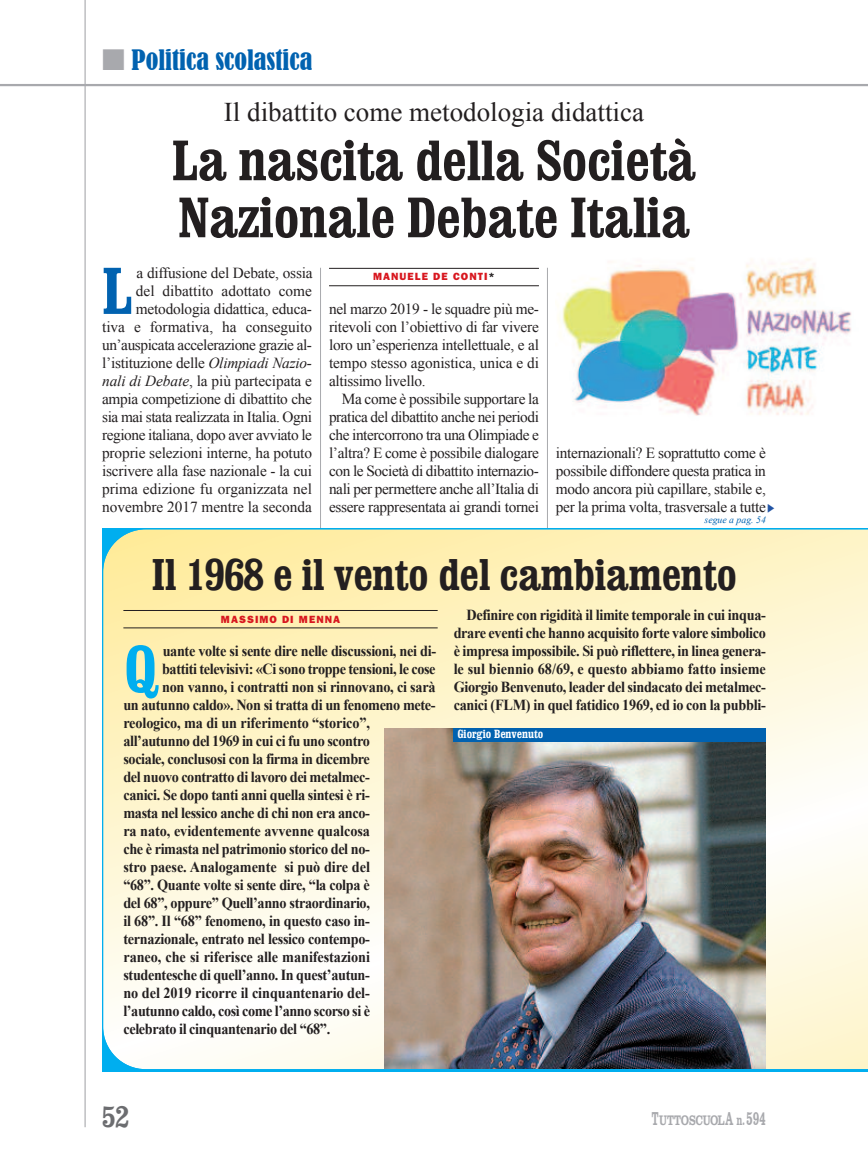
<style>
.page{position:relative;width:868px;height:1157px;background:#fff}
.page>*{position:absolute;margin:0;border:0;box-sizing:border-box;transform-origin:0 0}
.t1{font:700 66.3px "Clarendon Condensed";color:#0162b0}
.t2{font:700 66.3px "Clarendon Condensed";color:#00aeef}
.t3{font:700 57px/57px "Clarendon Condensed";letter-spacing:-.01em;color:#231f20}
.t4{font:700 45px "Clarendon Condensed";letter-spacing:-.01em;color:#231f20}
.t5{font:700 30px "Clarendon Condensed";color:#6c6d70}
.t6{font:27px "Times New Roman";color:#231f20}
.t7{font:condensed 26.4px "Bernard";color:#0162b0}
.t8{font:700 15.3px/18px "Times New Roman";letter-spacing:-.025em;color:#231f20;text-align:justify;scale:.93 1}
.t9{font:15.3px/18px "Times New Roman";letter-spacing:-.015em;color:#231f20;text-align:justify}
.t10{font:700 15.3px "Times New Roman";letter-spacing:-.005em;color:#231f20;scale:.93 1}
.t11{font:700 14.25px "Clarendon T";letter-spacing:-.02em;color:#a8a9ad;scale:.72 1}
.t12{font:700 12px "Clarendon Condensed";color:#fff}
.t13{font:800 10.5px "Franklin Gothic";letter-spacing:.1em;color:#d8171f}
.t14{font:italic 9.75px "Times New Roman";color:#0162b0}
.s1{color:#a8a9ad}
.s2{color:#231f20}
.s3{font-style:italic}
.s4{font-size:19.2px}
.s5{font-size:15px}
</style>
<div class="page">
<img style="left:558px;top:258px;width:293px;height:158px">
<hr style="left:0;top:84px;width:867px;height:2px;background:#a8a9ad">
<hr style="left:320px;top:268px;width:1px;height:803px;background:#a8a9ad">
<hr style="left:84px;top:0;width:2px;height:1127px;background:#a8a9ad">
<hr style="left:547px;top:268px;width:1px;height:803px;background:#a8a9ad">
<svg style="left:102px;top:528px;width:765px;height:542px"></svg>
<hr style="left:123px;top:610px;width:314px;height:1px;background:#231f20">
<hr style="left:123px;top:627px;width:314px;height:1px;background:#231f20">
<img style="left:385px;top:728px;width:380px;height:340px">
<div style="left:453px;top:728px;width:312px;height:13px;background:#0162b0"></div>
<hr style="left:329px;top:268px;width:210px;height:1px;background:#231f20">
<hr style="left:329px;top:285px;width:210px;height:1px;background:#231f20">
<h3 class="t7" style="left:102px;top:44px;width:212px"><span class="s1">■</span> Politica scolastica</h3>
<h3 class="t6" style="left:224px;top:97px;width:421px">Il dibattito come metodologia didattica</h3>
<h2 class="t3" style="left:172px;top:131px;width:525px">la nascita della Società nazionale Debate italia</h2>
<p class="t13" style="left:373px;top:271px;width:123px">MANUELE DE CONTI<span class="s2">*</span></p>
<p class="t9" style="left:102px;top:264px;width:212px;text-align:right">a diffusione del Debate, ossia<br>del dibattito adottato come metodologia didattica, educa-<br>tiva e formativa, ha conseguito un’auspicata accelerazione grazie al&shy;l’istituzione delle <span class="s3">Olimpiadi Nazio&shy;nali di Debate</span>, la più partecipata e ampia competizione di dibattito che sia mai stata realizzata in Italia. Ogni regione italiana, dopo aver avviato le proprie selezioni interne, ha potuto iscrivere alla fase nazionale - la cui prima edizione fu organizzata nel novembre 2017 mentre la seconda</p>
<h1 class="t1" style="left:102px;top:249px;width:32px">l</h1>
<p class="t9" style="left:329px;top:300px;width:211px">nel marzo 2019 - le squadre più me&shy;ritevoli con l’obiettivo di far vivere loro un’esperienza intellettuale, e al tempo stesso agonistica, unica e di altissimo livello.</p>
<p class="t9" style="left:329px;top:390px;width:211px;text-indent:13px">Ma come è possibile supportare la pratica del dibattito anche nei periodi che intercorrono tra una Olimpiade e l’altra? E come è possibile dialogare con le Società di dibattito internazio&shy;nali per permettere anche all’Italia di essere rappresentata ai grandi tornei</p>
<p class="t9" style="left:556px;top:444px;width:211px">internazionali? E soprattutto come è possibile diffondere questa pratica in modo ancora più capillare, stabile e, per la prima volta, trasversale a tutte</p>
<p class="t14" style="left:704px;top:514px;width:63px">segue a pag. 54</p>
<h3 class="t4" style="left:152px;top:545px;width:587px">il 1968 e il vento del cambiamento</h3>
<p class="t13" style="left:221px;top:613px;width:121px">MASSIMO DI MENNA</p>
<p class="t8" style="left:453px;top:606px;width:337px;text-indent:13px">Definire con rigidità il limite temporale in cui inqua&shy;drare eventi che hanno acquisito forte valore simbolico è impresa impossibile. Si può riflettere, in linea genera&shy;le sul biennio 68/69, e questo abbiamo fatto insieme Giorgio Benvenuto, leader del sindacato dei metalmec&shy;canici (FLM) in quel fatidico 1969, ed io con la pubbli-</p>
<h1 class="t2" style="left:123px;top:627px;width:37px">Q</h1>
<p class="t8" style="left:163px;top:642px;width:295px">uante volte si sente dire nelle discussioni, nei di-</p>
<p class="t8" style="left:162px;top:660px;width:295px">battiti televisivi: «Ci sono troppe tensioni, le cose</p>
<p class="t8" style="left:162px;top:678px;width:295px">non vanno, i contratti non si rinnovano, ci sarà</p>
<p class="t8" style="left:123px;top:696px;width:337px">un autunno caldo». Non si tratta di un fenomeno mete-</p>
<p class="t8" style="left:123px;top:714px;width:266px">reologico, ma di un riferimento “storico”,</p>
<p class="t8" style="left:123px;top:732px;width:266px">all’autunno del 1969 in cui ci fu uno scontro</p>
<p class="t8" style="left:123px;top:750px;width:266px">sociale, conclusosi con la firma in dicembre</p>
<p class="t8" style="left:123px;top:768px;width:266px">del nuovo contratto di lavoro dei metalmec-</p>
<p class="t8" style="left:123px;top:786px;width:266px">canici. Se dopo tanti anni quella sintesi è ri-</p>
<p class="t8" style="left:123px;top:804px;width:266px">masta nel lessico anche di chi non era anco-</p>
<p class="t10" style="left:123px;top:822px;width:266px">ra nato, evidentemente avvenne qualcosa</p>
<p class="t8" style="left:123px;top:840px;width:266px">che è rimasta nel patrimonio storico del no-</p>
<p class="t10" style="left:123px;top:858px;width:266px">stro paese. Analogamente si può dire del</p>
<p class="t8" style="left:123px;top:876px;width:266px">“68”. Quante volte si sente dire, “la colpa è</p>
<p class="t8" style="left:123px;top:894px;width:266px">del 68”, oppure” Quell’anno straordinario,</p>
<p class="t8" style="left:123px;top:912px;width:266px">il 68”. Il “68” fenomeno, in questo caso in-</p>
<p class="t8" style="left:123px;top:930px;width:266px">ternazionale, entrato nel lessico contempo-</p>
<p class="t10" style="left:123px;top:948px;width:266px">raneo, che si riferisce alle manifestazioni</p>
<p class="t8" style="left:123px;top:966px;width:266px">studentesche di quell’anno. In quest’autun-</p>
<p class="t10" style="left:123px;top:984px;width:266px">no del 2019 ricorre il cinquantenario del-</p>
<p class="t8" style="left:123px;top:1002px;width:266px">l’autunno caldo, così come l’anno scorso si è</p>
<p class="t8" style="left:123px;top:1020px;width:224px">celebrato il cinquantenario del “68”.</p>
<p class="t12" style="left:457px;top:726px;width:88px">Giorgio Benvenuto</p>
<h3 class="t5" style="left:102px;top:1097px;width:28px">52</h3>
<p class="t11" style="left:651px;top:1111px;width:160px"><span class="s4">T</span>UTTOSCUOL<span class="s4">A</span> <span class="s5">N.</span><span class="s4">594</span></p>
</div>
